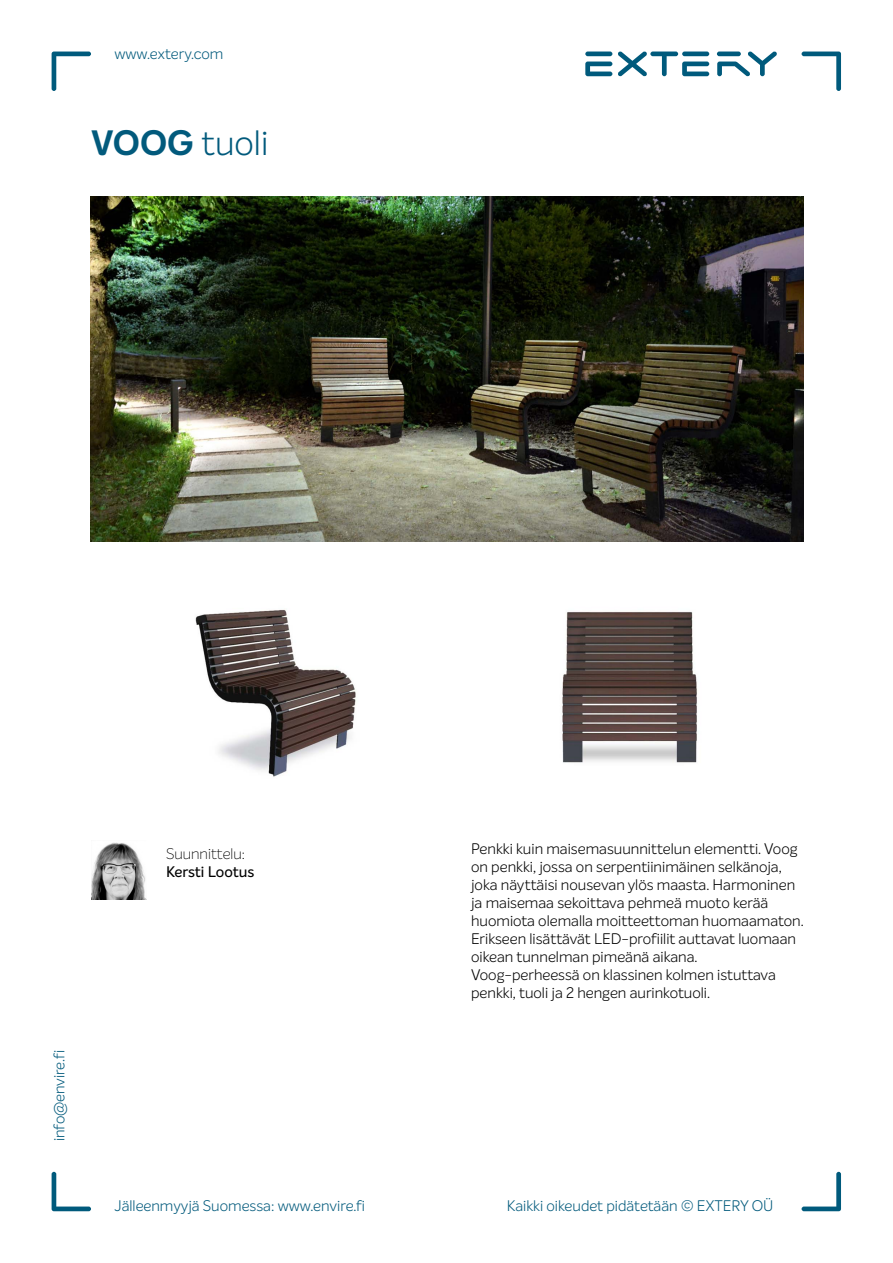
<style>
.page{position:relative;width:893px;height:1263px;background:#fff}
.page>*{position:absolute;margin:0;border:0;box-sizing:border-box;transform-origin:0 0}
.t1{font:300 34.5px "Intelo";color:#025a7c}
.t2{font:300 15px/18px "Intelo";color:#000}
.t3{font:300 15px "Intelo";color:#025a7c}
.t4{font:100 15px "Intelo";color:#000}
.t5{font:500 15px "Intelo";color:#000}
.s1{font-weight:700}
</style>
<div class="page">
<svg style="left:802px;top:52px;width:39px;height:39px"></svg>
<svg style="left:802px;top:1172px;width:39px;height:39px"></svg>
<svg style="left:52px;top:1172px;width:39px;height:39px"></svg>
<svg style="left:52px;top:52px;width:39px;height:39px"></svg>
<svg style="left:585px;top:51px;width:192px;height:26px"></svg>
<img style="left:91px;top:842px;width:55px;height:58px">
<img style="left:90px;top:197px;width:713px;height:345px">
<img style="left:195px;top:609px;width:161px;height:168px">
<img style="left:562px;top:611px;width:135px;height:152px">
<p class="t3" style="left:114px;top:45px;width:110px">www.extery.com</p>
<h1 class="t1" style="left:91px;top:122px;width:179px"><span class="s1">VOOG</span> tuoli</h1>
<p class="t3" style="left:50px;top:1141px;width:93px;rotate:-90deg">info@envire.fi</p>
<p class="t4" style="left:166px;top:845px;width:80px">Suunnittelu:</p>
<p class="t5" style="left:166px;top:862px;width:90px">Kersti Lootus</p>
<p class="t2" style="left:471px;top:840px;width:334px">Penkki kuin maisemasuunnittelun elementti. Voog on penkki, jossa on serpentiinimäinen selkänoja, joka näyttäisi nousevan ylös maasta. Harmoninen ja maisemaa sekoittava pehmeä muoto kerää huomiota olemalla moitteettoman huomaamaton.<br>Erikseen lisättävät LED-profiilit auttavat luomaan oikean tunnelman pimeänä aikana.<br>Voog-perheessä on klassinen kolmen istuttava penkki, tuoli ja 2 hengen aurinkotuoli.</p>
<p class="t3" style="left:114px;top:1196px;width:252px">Jälleenmyyjä Suomessa: www.envire.fi</p>
<p class="t3" style="left:507px;top:1196px;width:268px">Kaikki oikeudet pidätetään © EXTERY OÜ</p>
</div>
